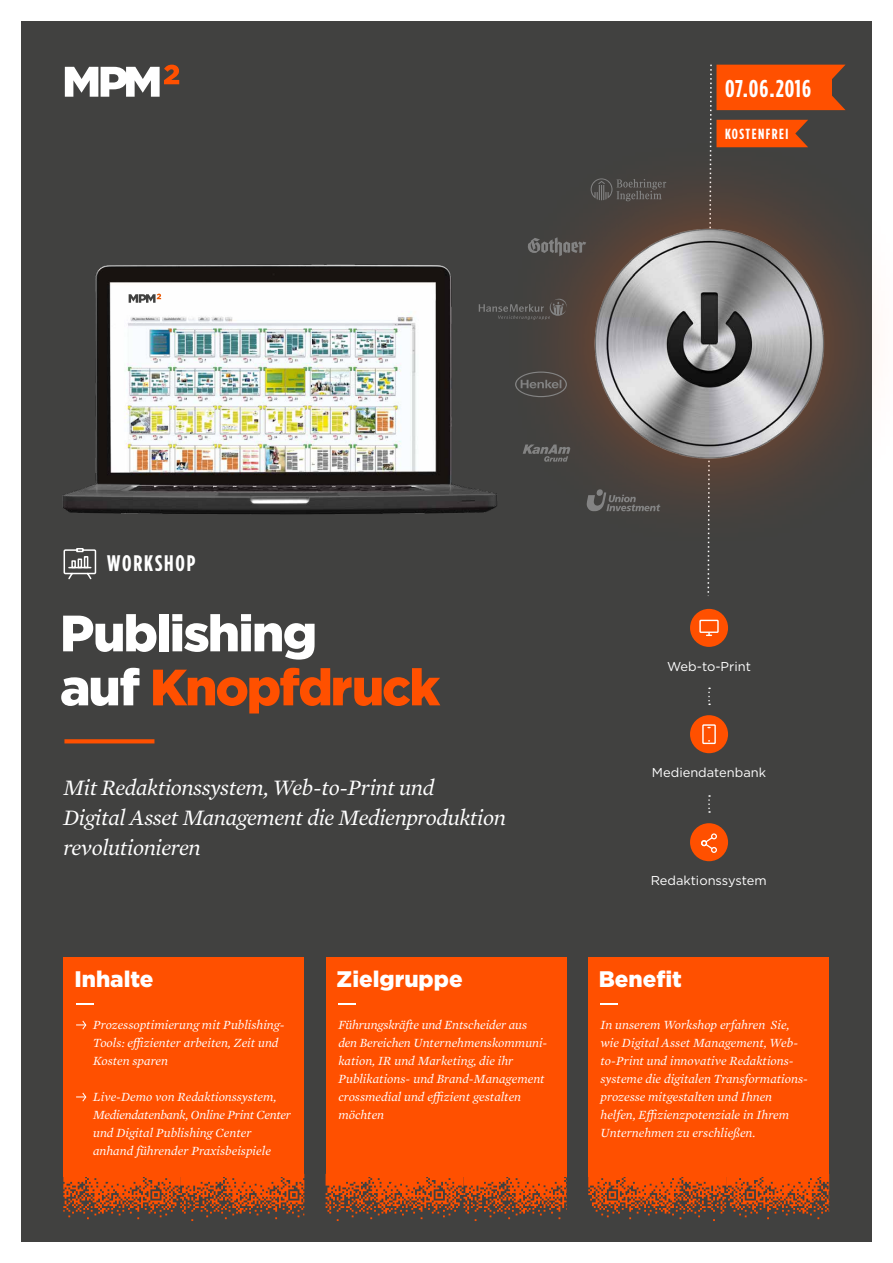
<style>
.page{position:relative;width:893px;height:1263px;background:#fff}
.page>*{position:absolute;margin:0;border:0;box-sizing:border-box;transform-origin:0 0}
.t1{font:900 51px/54px "Gotham";letter-spacing:-.035em;color:#fff}
.t2{font:700 24.3px "Gotham Condensed";letter-spacing:.04em;color:#fff}
.t3{font:italic 22.5px/30px "Mercury Text G1";letter-spacing:-.02em;color:#fff}
.t4{font:900 22.5px "Gotham";color:#fff}
.t5{font:700 22.5px "Gotham Condensed";letter-spacing:.08em;color:#fff}
.t6{font:700 14.7px "Gotham Condensed";letter-spacing:.1em;color:#fff}
.t7{font:12.9px "Gotham";color:#fff}
.t8{font:italic 12.75px/18px "Mercury Text G1";color:#fff}
.s1{color:#ff5000}
</style>
<div class="page">
<div style="left:21px;top:21px;width:851px;height:1221px;background:#414140"></div>
<svg style="left:65px;top:65px;width:114px;height:32px"></svg>
<svg style="left:708px;top:795px;width:2px;height:18px"></svg>
<svg style="left:708px;top:687px;width:2px;height:18px"></svg>
<div style="left:690px;top:609px;width:38px;height:38px;background:#ff5000;border-radius:50%"></div>
<div style="left:699px;top:620px;width:20px;height:13px;border:1px solid #fff"></div>
<svg style="left:707px;top:632px;width:4px;height:4px"></svg>
<div style="left:690px;top:823px;width:38px;height:38px;background:#ff5000;border-radius:50%"></div>
<svg style="left:701px;top:833px;width:16px;height:20px"></svg>
<div style="left:690px;top:715px;width:38px;height:38px;background:#ff5000;border-radius:50%"></div>
<div style="left:702px;top:724px;width:14px;height:20px;border:1px solid #fff"></div>
<svg style="left:64px;top:739px;width:90px;height:4px"></svg>
<img style="left:62px;top:264px;width:435px;height:251px">
<svg style="left:588px;top:1177px;width:241px;height:44px"></svg>
<svg style="left:326px;top:1176px;width:241px;height:45px"></svg>
<svg style="left:63px;top:1176px;width:241px;height:45px"></svg>
<div style="left:588px;top:958px;width:241px;height:219px;background:#ff5000"></div>
<div style="left:326px;top:957px;width:241px;height:219px;background:#ff5000"></div>
<div style="left:63px;top:957px;width:241px;height:219px;background:#ff5000"></div>
<svg style="left:601px;top:1003px;width:17px;height:1px"></svg>
<svg style="left:338px;top:1003px;width:17px;height:1px"></svg>
<svg style="left:76px;top:1003px;width:17px;height:1px"></svg>
<svg style="left:76px;top:1020px;width:11px;height:10px"></svg>
<svg style="left:76px;top:1092px;width:11px;height:10px"></svg>
<div style="left:499px;top:133px;width:394px;height:421px;background:#414140"></div>
<img style="left:536px;top:145px;width:357px;height:398px">
<svg style="left:707px;top:64px;width:139px;height:532px"></svg>
<svg style="left:63px;top:548px;width:34px;height:32px"></svg>
<div style="left:71px;top:560px;width:5px;height:8px;border:2px solid #fff"></div>
<div style="left:84px;top:556px;width:4px;height:12px;border:2px solid #fff"></div>
<div style="left:78px;top:558px;width:4px;height:10px;border:2px solid #fff"></div>
<svg style="left:591px;top:178px;width:75px;height:23px"></svg>
<svg style="left:587px;top:489px;width:73px;height:22px"></svg>
<svg style="left:528px;top:237px;width:58px;height:19px"></svg>
<svg style="left:515px;top:372px;width:52px;height:25px"></svg>
<svg style="left:479px;top:299px;width:88px;height:21px"></svg>
<svg style="left:523px;top:444px;width:47px;height:18px"></svg>
<svg style="left:129px;top:294px;width:32px;height:9px"></svg>
<h2 class="t2" style="left:725px;top:74px;width:87px">07.06.2016</h2>
<p class="t6" style="left:725px;top:126px;width:65px">KOSTENFREI</p>
<h3 class="t5" style="left:107px;top:549px;width:90px">WORKSHOP</h3>
<h1 class="t1" style="left:60px;top:606px;width:382px">Publishing<br>auf <span class="s1">Knopfdruck</span></h1>
<h3 class="t3" style="left:63px;top:772px;width:444px">Mit Redaktionssystem, Web-to-Print und<br>Digital Asset Management die Medienproduktion revolutionieren</h3>
<p class="t7" style="left:667px;top:658px;width:85px">Web-to-Print</p>
<p class="t7" style="left:652px;top:764px;width:116px">Mediendatenbank</p>
<p class="t7" style="left:651px;top:872px;width:117px">Redaktionssystem</p>
<h3 class="t4" style="left:74px;top:963px;width:81px">Inhalte</h3>
<h3 class="t4" style="left:337px;top:963px;width:127px">Zielgruppe</h3>
<h3 class="t4" style="left:599px;top:963px;width:85px">Benefit</h3>
<p class="t8" style="left:601px;top:1015px;width:209px">In unserem Workshop erfahren Sie, wie Digital Asset Management, Web&shy;to-Print und innovative Redaktions&shy;systeme die digitalen Transformations&shy;prozesse mitgestalten und Ihnen helfen, Effizienzpotenziale in Ihrem Unternehmen zu erschließen.</p>
<p class="t8" style="left:338px;top:1015px;width:211px">Führungskräfte und Entscheider aus den Bereichen Unternehmenskommuni&shy;kation, IR und Marketing, die ihr<br>Publikations- und Brand-Management crossmedial und effizient gestalten möchten</p>
<p class="t8" style="left:93px;top:1015px;width:193px">Prozessoptimierung mit Publishing-<br>Tools: effizienter arbeiten, Zeit und<br>Kosten sparen</p>
<p class="t8" style="left:93px;top:1087px;width:200px">Live-Demo von Redaktionssystem, Mediendatenbank, Online Print Center und Digital Publishing Center anhand führender Praxisbeispiele</p>
</div>
